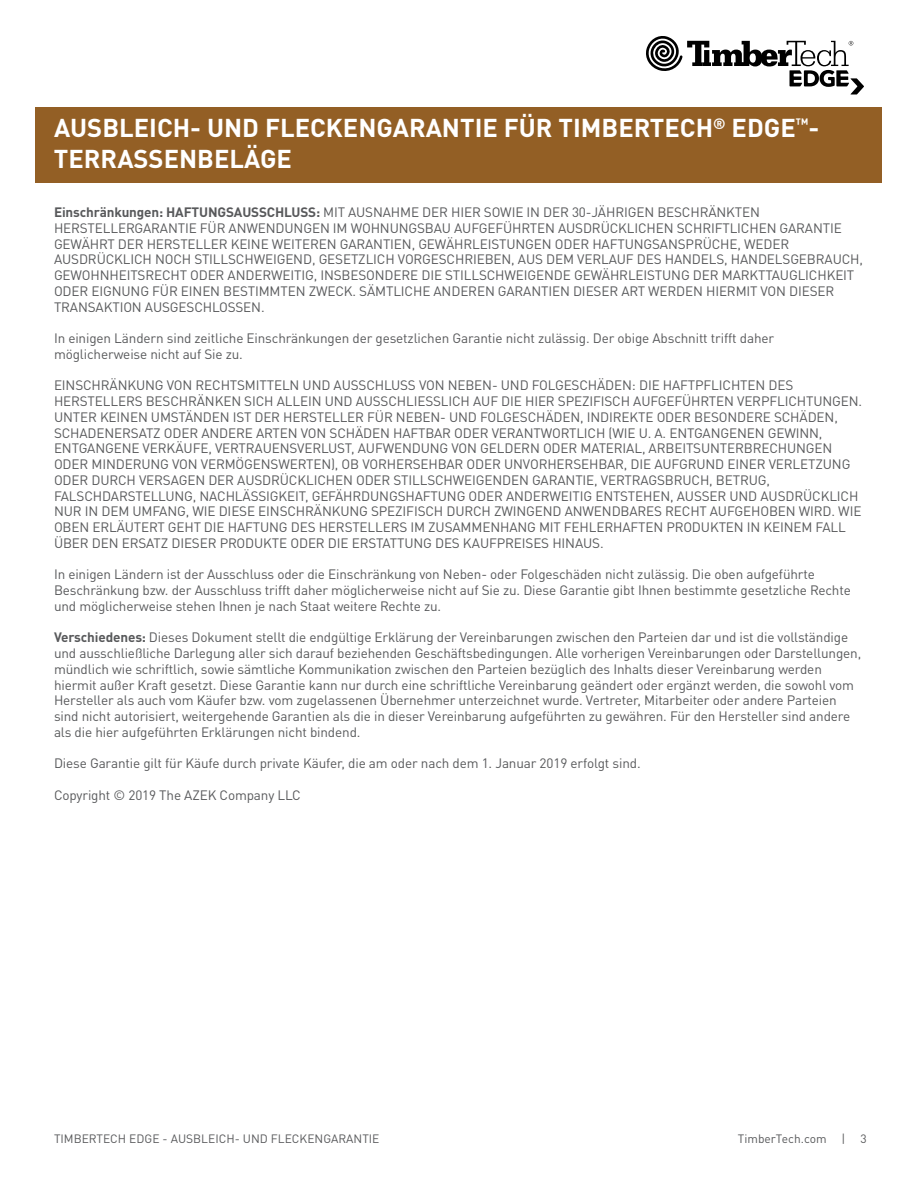
<style>
.page{position:relative;width:918px;height:1188px;background:#fff}
.page>*{position:absolute;margin:0;border:0;box-sizing:border-box;transform-origin:0 0}
.t1{font:700 25.5px/30.6px "DINOT";color:#fff}
.t2{font:13.5px/15.8px "DINOT";letter-spacing:-.01em;color:#58595b}
.t3{font:12px "DINOT";color:#58595b}
.s1{font-weight:700}
</style>
<div class="page">
<div style="left:36px;top:107px;width:846px;height:75px;background:#935f25"></div>
<svg style="left:646px;top:36px;width:218px;height:59px"></svg>
<h1 class="t1" style="left:54px;top:111px;width:767px">AUSBLEICH- UND FLECKENGARANTIE FÜR TIMBERTECH<sup>®</sup> EDGE<sup>™</sup>-<br>TERRASSENBELÄGE</h1>
<p class="t2" style="left:54px;top:203px;width:811px"><span class="s1">Einschränkungen: HAFTUNGSAUSSCHLUSS:</span> MIT AUSNAHME DER HIER SOWIE IN DER 30-JÄHRIGEN BESCHRÄNKTEN HERSTELLERGARANTIE FÜR ANWENDUNGEN IM WOHNUNGSBAU AUFGEFÜHRTEN AUSDRÜCKLICHEN SCHRIFTLICHEN GARANTIE GEWÄHRT DER HERSTELLER KEINE WEITEREN GARANTIEN, GEWÄHRLEISTUNGEN ODER HAFTUNGSANSPRÜCHE, WEDER AUSDRÜCKLICH NOCH STILLSCHWEIGEND, GESETZLICH VORGESCHRIEBEN, AUS DEM VERLAUF DES HANDELS, HANDELSGEBRAUCH, GEWOHNHEITSRECHT ODER ANDERWEITIG, INSBESONDERE DIE STILLSCHWEIGENDE GEWÄHRLEISTUNG DER MARKTTAUGLICHKEIT ODER EIGNUNG FÜR EINEN BESTIMMTEN ZWECK. SÄMTLICHE ANDEREN GARANTIEN DIESER ART WERDEN HIERMIT VON DIESER TRANSAKTION AUSGESCHLOSSEN.</p>
<p class="t2" style="left:54px;top:329px;width:722px">In einigen Ländern sind zeitliche Einschränkungen der gesetzlichen Garantie nicht zulässig. Der obige Abschnitt trifft daher möglicherweise nicht auf Sie zu.</p>
<p class="t2" style="left:54px;top:377px;width:810px">EINSCHRÄNKUNG VON RECHTSMITTELN UND AUSSCHLUSS VON NEBEN- UND FOLGESCHÄDEN: DIE HAFTPFLICHTEN DES HERSTELLERS BESCHRÄNKEN SICH ALLEIN UND AUSSCHLIESSLICH AUF DIE HIER SPEZIFISCH AUFGEFÜHRTEN VERPFLICHTUNGEN.<br>UNTER KEINEN UMSTÄNDEN IST DER HERSTELLER FÜR NEBEN- UND FOLGESCHÄDEN, INDIREKTE ODER BESONDERE SCHÄDEN, SCHADENERSATZ ODER ANDERE ARTEN VON SCHÄDEN HAFTBAR ODER VERANTWORTLICH (WIE U. A. ENTGANGENEN GEWINN, ENTGANGENE VERKÄUFE, VERTRAUENSVERLUST, AUFWENDUNG VON GELDERN ODER MATERIAL, ARBEITSUNTERBRECHUNGEN ODER MINDERUNG VON VERMÖGENSWERTEN), OB VORHERSEHBAR ODER UNVORHERSEHBAR, DIE AUFGRUND EINER VERLETZUNG ODER DURCH VERSAGEN DER AUSDRÜCKLICHEN ODER STILLSCHWEIGENDEN GARANTIE, VERTRAGSBRUCH, BETRUG, FALSCHDARSTELLUNG, NACHLÄSSIGKEIT, GEFÄHRDUNGSHAFTUNG ODER ANDERWEITIG ENTSTEHEN, AUSSER UND AUSDRÜCKLICH NUR IN DEM UMFANG, WIE DIESE EINSCHRÄNKUNG SPEZIFISCH DURCH ZWINGEND ANWENDBARES RECHT AUFGEHOBEN WIRD. WIE OBEN ERLÄUTERT GEHT DIE HAFTUNG DES HERSTELLERS IM ZUSAMMENHANG MIT FEHLERHAFTEN PRODUKTEN IN KEINEM FALL ÜBER DEN ERSATZ DIESER PRODUKTE ODER DIE ERSTATTUNG DES KAUFPREISES HINAUS.</p>
<p class="t2" style="left:54px;top:566px;width:798px">In einigen Ländern ist der Ausschluss oder die Einschränkung von Neben- oder Folgeschäden nicht zulässig. Die oben aufgeführte<br>Beschränkung bzw. der Ausschluss trifft daher möglicherweise nicht auf Sie zu. Diese Garantie gibt Ihnen bestimmte gesetzliche Rechte und möglicherweise stehen Ihnen je nach Staat weitere Rechte zu.</p>
<p class="t2" style="left:54px;top:629px;width:809px"><span class="s1">Verschiedenes:</span> Dieses Dokument stellt die endgültige Erklärung der Vereinbarungen zwischen den Parteien dar und ist die vollständige und ausschließliche Darlegung aller sich darauf beziehenden Geschäftsbedingungen. Alle vorherigen Vereinbarungen oder Darstellungen, mündlich wie schriftlich, sowie sämtliche Kommunikation zwischen den Parteien bezüglich des Inhalts dieser Vereinbarung werden hiermit außer Kraft gesetzt. Diese Garantie kann nur durch eine schriftliche Vereinbarung geändert oder ergänzt werden, die sowohl vom Hersteller als auch vom Käufer bzw. vom zugelassenen Übernehmer unterzeichnet wurde. Vertreter, Mitarbeiter oder andere Parteien sind nicht autorisiert, weitergehende Garantien als die in dieser Vereinbarung aufgeführten zu gewähren. Für den Hersteller sind andere als die hier aufgeführten Erklärungen nicht bindend.</p>
<p class="t2" style="left:54px;top:755px;width:588px">Diese Garantie gilt für Käufe durch private Käufer, die am oder nach dem 1. Januar 2019 erfolgt sind.</p>
<p class="t2" style="left:54px;top:786px;width:248px">Copyright © 2019 The AZEK Company LLC</p>
<p class="t3" style="left:54px;top:1130px;width:327px">TIMBERTECH EDGE - AUSBLEICH- UND FLECKENGARANTIE</p>
<p class="t3" style="left:738px;top:1130px;width:130px">TimberTech.com | 3</p>
</div>
